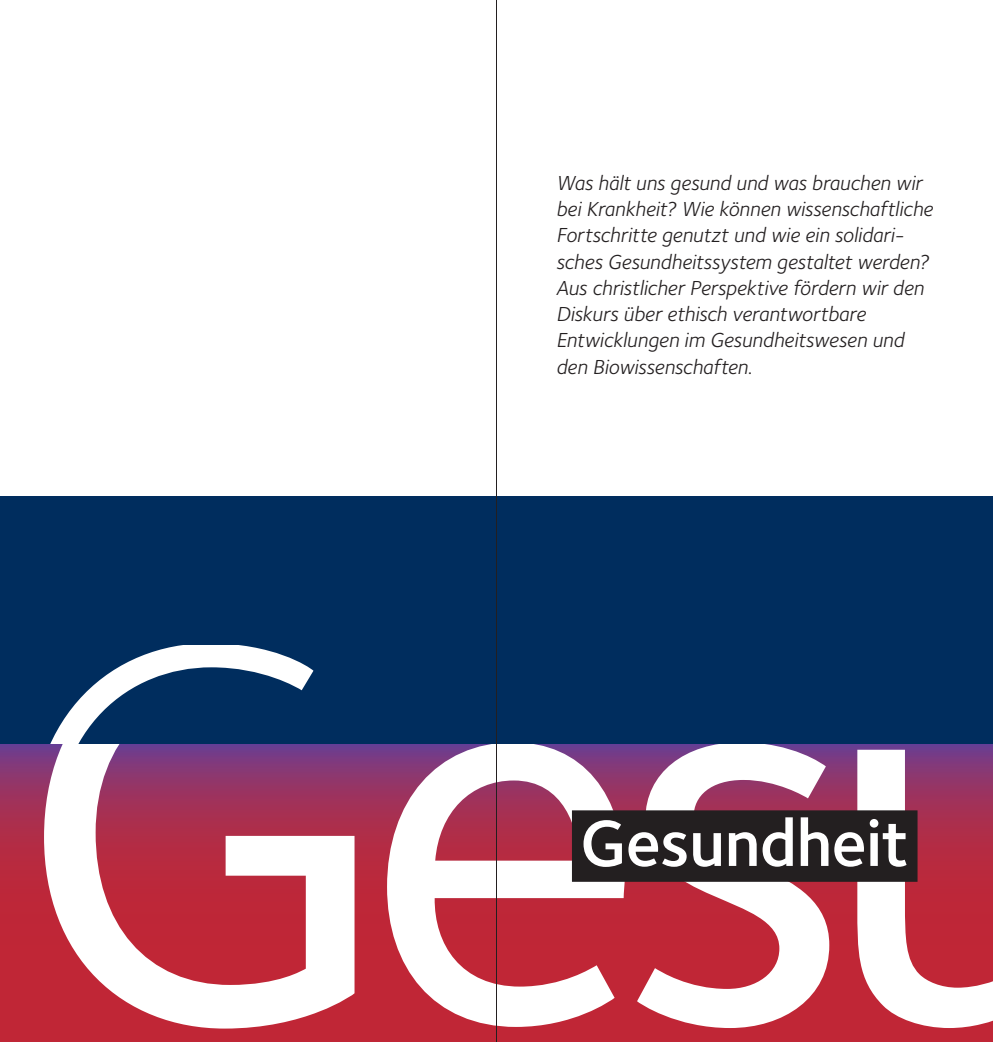
<style>
.page{position:relative;width:993px;height:1042px;background:#fff}
.page>*{position:absolute;margin:0;border:0;box-sizing:border-box;transform-origin:0 0}
.t1{font:500 560px "Foundry Sterling";color:#fff}
.t2{font:600 67.2px "Foundry Sterling";letter-spacing:-.01em;color:#fff}
.t3{font:italic 21px/26.2px "Foundry Sterling";letter-spacing:-.005em;color:#231f20}
</style>
<div class="page">
<div style="left:0;top:496px;width:992px;height:248px;background:#002d5e"></div>
<svg style="left:0;top:744px;width:992px;height:298px;background:#b02b47"></svg>
<div style="left:571px;top:810px;width:346px;height:72px;background:#231f20"></div>
<hr style="left:496px;top:0;width:1px;height:1042px;background:#231f20">
<p class="t3" style="left:556px;top:170px;width:378px">Was hält uns gesund und was brauchen wir bei Krankheit? Wie können wissenschaftliche Fortschritte genutzt und wie ein solidari&shy;sches Gesundheitssystem gestaltet werden?<br>Aus christlicher Perspektive fördern wir den Diskurs über ethisch verantwortbare Entwicklungen im Gesundheitswesen und den Biowissenschaften.</p>
<h1 class="t1" style="left:15px;top:506px;width:1100px">Gesu</h1>
<h2 class="t2" style="left:580px;top:803px;width:330px">Gesundheit</h2>
</div>
